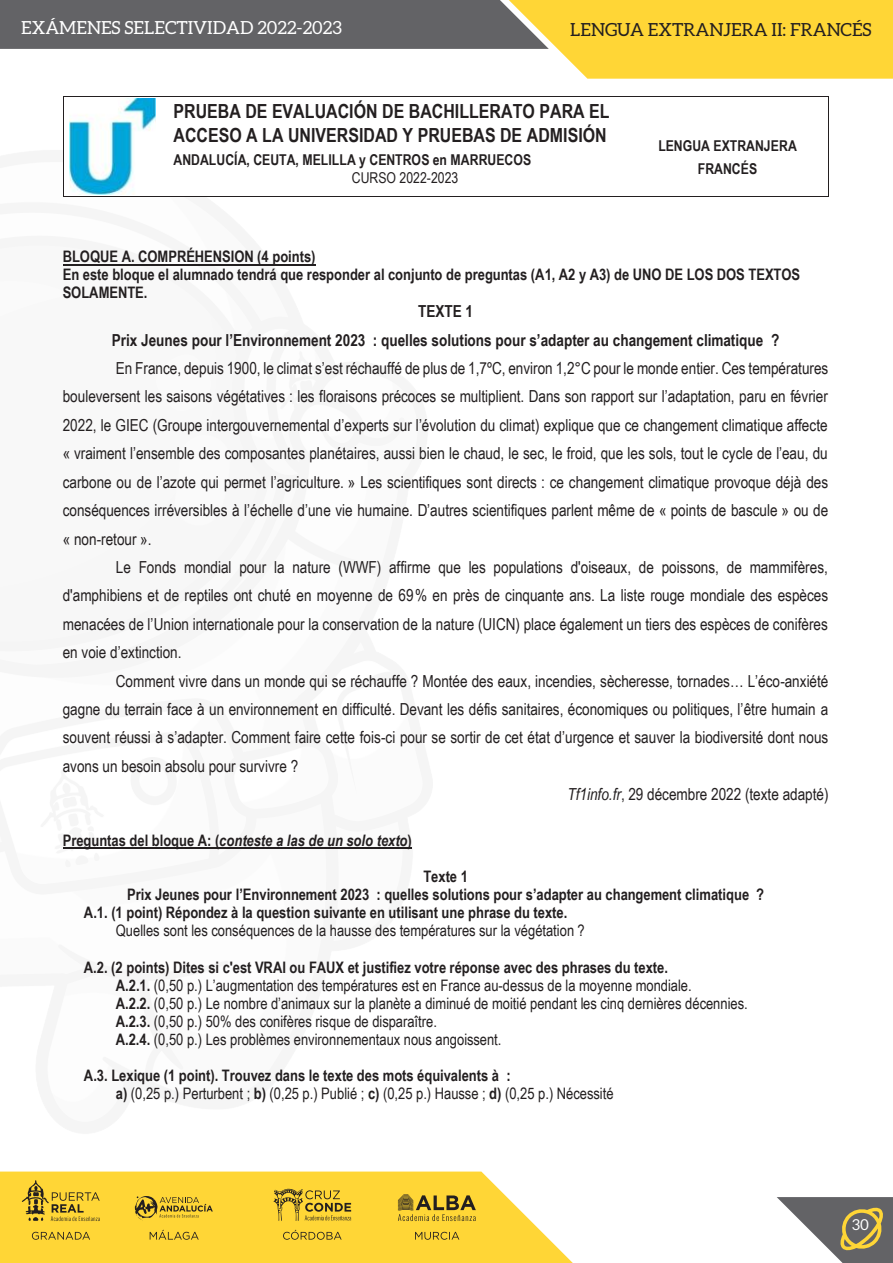
<style>
.page{position:relative;width:893px;height:1263px;background:#fff}
.page>*{position:absolute;margin:0;border:0;box-sizing:border-box;transform-origin:0 0}
.t1{font:700 19.5px/24.2px "Arial Narrow";color:#231f20}
.t2{font:18px "Aleo";color:#fff}
.t3{font:18px "Aleo";color:#231f20}
.t4{font:16.5px "Arial Narrow";color:#231f20}
.t5{font:700 16.5px "Arial Narrow";color:#231f20}
.t6{font:15.9px/18px "Arial Narrow";color:#231f20}
.t7{font:700 15.9px/18px "Arial Narrow";color:#231f20}
.t8{font:italic 700 15.9px "Arial Narrow";color:#231f20}
.t9{font:700 15px/18.6px "Arial Narrow";color:#231f20}
.t10{font:15px "Aleo";color:#fff}
.s1{font-weight:400}
.s2{font-style:italic}
.s3{font-style:normal}
.s4{font-weight:700}
</style>
<div class="page">
<div style="left:0;top:1210px;width:573px;height:53px;background:#ffd636"></div>
<svg style="left:0;top:0;width:893px;height:79px;background:#af9b50"></svg>
<svg style="left:32px;top:1232px;width:58px;height:8px"></svg>
<svg style="left:283px;top:1230px;width:59px;height:10px"></svg>
<svg style="left:150px;top:1230px;width:49px;height:10px"></svg>
<svg style="left:415px;top:1232px;width:44px;height:8px"></svg>
<svg style="left:22px;top:1210px;width:78px;height:11px"></svg>
<svg style="left:398px;top:1210px;width:78px;height:11px"></svg>
<svg style="left:135px;top:1210px;width:78px;height:11px"></svg>
<svg style="left:273px;top:1210px;width:78px;height:11px"></svg>
<svg style="left:777px;top:1197px;width:116px;height:66px"></svg>
<img style="left:0;top:49px;width:665px;height:1161px">
<div style="left:63px;top:96px;width:96px;height:100px;background:#fff"></div>
<div style="left:159px;top:96px;width:468px;height:100px;background:#fff"></div>
<div style="left:627px;top:96px;width:201px;height:100px;background:#fff"></div>
<hr style="left:63px;top:96px;width:96px;height:1px;background:#231f20">
<hr style="left:160px;top:96px;width:467px;height:1px;background:#231f20">
<hr style="left:627px;top:96px;width:201px;height:1px;background:#231f20">
<hr style="left:63px;top:96px;width:1px;height:100px;background:#231f20">
<hr style="left:63px;top:196px;width:96px;height:1px;background:#231f20">
<hr style="left:158px;top:196px;width:469px;height:1px;background:#231f20">
<hr style="left:626px;top:196px;width:202px;height:1px;background:#231f20">
<hr style="left:828px;top:96px;width:1px;height:100px;background:#231f20">
<img style="left:70px;top:99px;width:85px;height:95px">
<hr style="left:63px;top:264px;width:252px;height:1px;background:#231f20">
<hr style="left:63px;top:847px;width:349px;height:2px;background:#231f20">
<p class="t2" style="left:21px;top:17px;width:322px">EXÁMENES SELECTIVIDAD 2022-2023</p>
<p class="t3" style="left:570px;top:19px;width:303px">LENGUA EXTRANJERA II: FRANCÉS</p>
<p class="t1" style="left:174px;top:98px;width:437px">PRUEBA DE EVALUACIÓN DE BACHILLERATO PARA EL<br>ACCESO A LA UNIVERSIDAD Y PRUEBAS DE ADMISIÓN</p>
<p class="t9" style="left:352px;top:149px;width:181px;text-indent:-178px">ANDALUCÍA, CEUTA, MELILLA y CENTROS en MARRUECOS<br><span class="s1">CURSO 2022-2023</span></p>
<p class="t9" style="left:658px;top:134px;width:140px;line-height:23.1px;text-align:center">LENGUA EXTRANJERA<br>FRANCÉS</p>
<p class="t7" style="left:63px;top:247px;width:739px">BLOQUE A. COMPRÉHENSION (4 points)<br>En este bloque el alumnado tendrá que responder al conjunto de preguntas (A1, A2 y A3) de UNO DE LOS DOS TEXTOS<br>SOLAMENTE.</p>
<p class="t5" style="left:418px;top:299px;width:56px">TEXTE 1</p>
<p class="t5" style="left:112px;top:327px;width:669px">Prix Jeunes pour l’Environnement 2023 : quelles solutions pour s’adapter au changement climatique ?</p>
<p class="t4" style="left:116px;top:356px;width:714px">En France, depuis 1900, le climat s’est réchauffé de plus de 1,7ºC, environ 1,2°C pour le monde entier. Ces températures</p>
<p class="t4" style="left:63px;top:384px;width:767px">bouleversent les saisons végétatives : les floraisons précoces se multiplient. Dans son rapport sur l’adaptation, paru en février</p>
<p class="t4" style="left:63px;top:413px;width:766px">2022, le GIEC (Groupe intergouvernemental d’experts sur l’évolution du climat) explique que ce changement climatique affecte</p>
<p class="t4" style="left:63px;top:441px;width:767px">« vraiment l’ensemble des composantes planétaires, aussi bien le chaud, le sec, le froid, que les sols, tout le cycle de l’eau, du</p>
<p class="t4" style="left:63px;top:470px;width:767px">carbone ou de l’azote qui permet l’agriculture. » Les scientifiques sont directs : ce changement climatique provoque déjà des</p>
<p class="t4" style="left:63px;top:498px;width:767px">conséquences irréversibles à l’échelle d’une vie humaine. D’autres scientifiques parlent même de « points de bascule » ou de</p>
<p class="t4" style="left:63px;top:527px;width:90px">« non-retour ».</p>
<p class="t4" style="left:116px;top:555px;width:713px">Le Fonds mondial pour la nature (WWF) affirme que les populations d'oiseaux, de poissons, de mammifères,</p>
<p class="t4" style="left:63px;top:583px;width:767px">d'amphibiens et de reptiles ont chuté en moyenne de 69% en près de cinquante ans. La liste rouge mondiale des espèces</p>
<p class="t4" style="left:63px;top:612px;width:767px">menacées de l’Union internationale pour la conservation de la nature (UICN) place également un tiers des espèces de conifères</p>
<p class="t4" style="left:63px;top:640px;width:120px">en voie d’extinction.</p>
<p class="t4" style="left:116px;top:669px;width:714px">Comment vivre dans un monde qui se réchauffe ? Montée des eaux, incendies, sècheresse, tornades… L’éco-anxiété</p>
<p class="t4" style="left:63px;top:697px;width:767px">gagne du terrain face à un environnement en difficulté. Devant les défis sanitaires, économiques ou politiques, l’être humain a</p>
<p class="t4" style="left:63px;top:725px;width:767px">souvent réussi à s’adapter. Comment faire cette fois-ci pour se sortir de cet état d’urgence et sauver la biodiversité dont nous</p>
<p class="t4" style="left:63px;top:754px;width:237px">avons un besoin absolu pour survivre ?</p>
<p class="t4" style="left:567px;top:782px;width:263px"><span class="s2">Tf1info.fr</span>, 29 décembre 2022 (texte adapté)</p>
<p class="t8" style="left:63px;top:828px;width:351px"><span class="s3">Preguntas del bloque A: (</span>conteste a las de un solo texto<span class="s3">)</span></p>
<p class="t7" style="left:423px;top:867px;width:46px">Texte 1</p>
<p class="t7" style="left:127px;top:885px;width:638px">Prix Jeunes pour l’Environnement 2023 : quelles solutions pour s’adapter au changement climatique ?</p>
<p class="t7" style="left:84px;top:903px;width:485px">A.1. (1 point) Répondez à la question suivante en utilisant une phrase du texte.</p>
<p class="t6" style="left:116px;top:921px;width:470px">Quelles sont les conséquences de la hausse des températures sur la végétation ?</p>
<p class="t6" style="left:116px;top:957px;width:634px;text-indent:-32px"><span class="s4">A.2. (2 points) Dites si c'est VRAI ou FAUX et justifiez votre réponse avec des phrases du texte.<br>A.2.1.</span> (0,50 p.) L’augmentation des températures est en France au-dessus de la moyenne mondiale.<br><span class="s4">A.2.2.</span> (0,50 p.) Le nombre d’animaux sur la planète a diminué de moitié pendant les cinq dernières décennies.<br><span class="s4">A.2.3.</span> (0,50 p.) 50% des conifères risque de disparaître.<br><span class="s4">A.2.4.</span> (0,50 p.) Les problèmes environnementaux nous angoissent.</p>
<p class="t7" style="left:116px;top:1066px;width:499px;text-indent:-32px">A.3. Lexique (1 point). Trouvez dans le texte des mots équivalents à :<br>a) <span class="s1">(0,25 p.) Perturbent ;</span> b) <span class="s1">(0,25 p.) Publié ;</span> c) <span class="s1">(0,25 p.) Hausse ;</span> d) <span class="s1">(0,25 p.) Nécessité</span></p>
<p class="t10" style="left:852px;top:1216px;width:18px">30</p>
</div>
